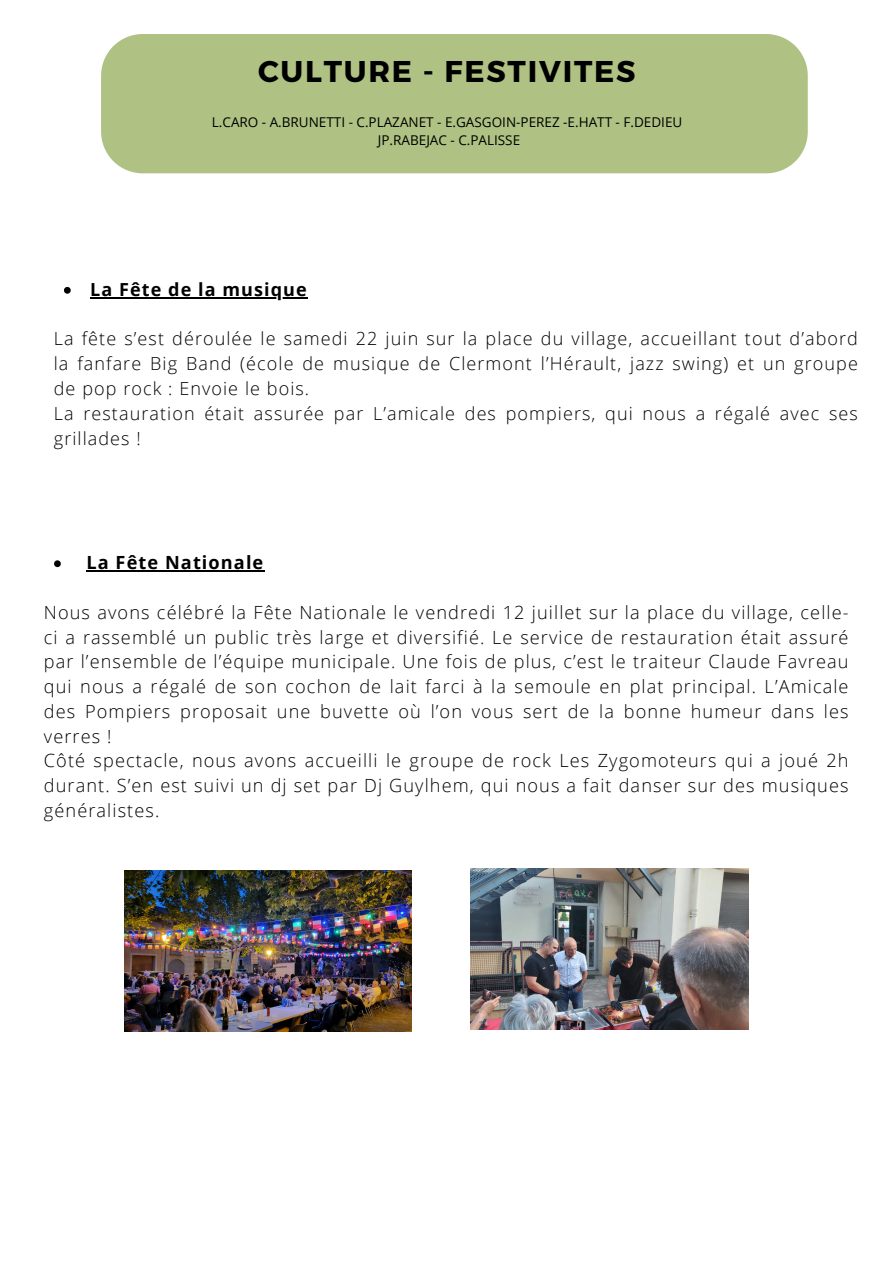
<style>
.page{position:relative;width:894px;height:1264px;background:#fff}
.page>*{position:absolute;margin:0;border:0;box-sizing:border-box;transform-origin:0 0}
.t1{font:700 30px "Montserrat";letter-spacing:.06em;color:#000}
.t2{font:300 18.15px/24.8px "Open Sans";letter-spacing:.06em;color:#000}
.t3{font:700 18.15px "Open Sans";letter-spacing:.06em;color:#000}
.t4{font:300 18px/24.8px "Open Sans";letter-spacing:.06em;color:#000}
.t5{font:700 18px "Open Sans";letter-spacing:.06em;color:#000}
.t6{font:13.5px "Open Sans";color:#000}
</style>
<div class="page">
<svg style="left:54px;top:560px;width:7px;height:7px"></svg>
<hr style="left:86px;top:570px;width:178px;height:1px;background:#000">
<div style="left:101px;top:34px;width:706px;height:139px;background:#afc283"></div>
<img style="left:124px;top:870px;width:287px;height:161px">
<img style="left:470px;top:868px;width:278px;height:160px">
<svg style="left:64px;top:287px;width:7px;height:7px"></svg>
<hr style="left:90px;top:297px;width:218px;height:1px;background:#000">
<p class="t1" style="left:258px;top:52px;width:379px">CULTURE - FESTIVITES</p>
<p class="t6" style="left:212px;top:112px;width:472px">L.CARO - A.BRUNETTI - C.PLAZANET - E.GASGOIN-PEREZ -E.HATT - F.DEDIEU</p>
<p class="t6" style="left:378px;top:130px;width:144px">JP.RABEJAC - C.PALISSE</p>
<h2 class="t5" style="left:90px;top:277px;width:218px">La Fête de la musique</h2>
<h2 class="t4" style="left:54px;top:326px;width:805px">La fête s’est déroulée le samedi 22 juin sur la place du village, accueillant tout d’abord</h2>
<p class="t4" style="left:54px;top:351px;width:805px">la fanfare Big Band (école de musique de Clermont l’Hérault, jazz swing) et un groupe de pop rock : Envoie le bois.<br>La restauration était assurée par L’amicale des pompiers, qui nous a régalé avec ses grillades !</p>
<h1 class="t3" style="left:86px;top:550px;width:178px">La Fête Nationale</h1>
<p class="t2" style="left:44px;top:599px;width:806px">Nous avons célébré la Fête Nationale le vendredi 12 juillet sur la place du village, celle&shy;ci a rassemblé un public très large et diversifié. Le service de restauration était assuré par l’ensemble de l’équipe municipale. Une fois de plus, c’est le traiteur Claude Favreau qui nous a régalé de son cochon de lait farci à la semoule en plat principal. L’Amicale des Pompiers proposait une buvette où l’on vous sert de la bonne humeur dans les verres !<br>Côté spectacle, nous avons accueilli le groupe de rock Les Zygomoteurs qui a joué 2h durant. S’en est suivi un dj set par Dj Guylhem, qui nous a fait danser sur des musiques généralistes.</p>
</div>
